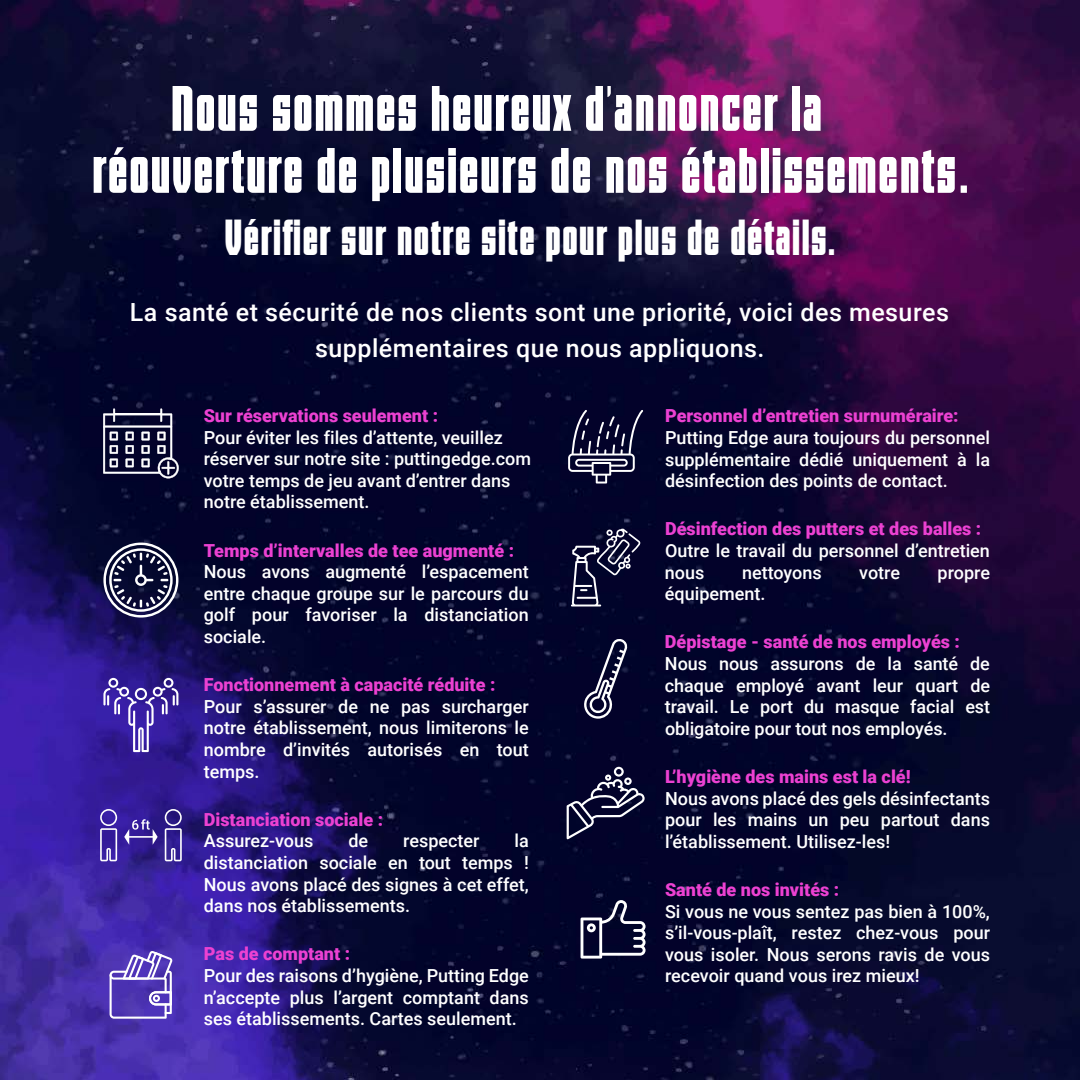
<style>
.page{position:relative;width:1080px;height:1080px;background:#fff}
.page>*{position:absolute;margin:0;border:0;box-sizing:border-box;transform-origin:0 0}
.t1{font:62px/62px "LHF Tallington Modern";letter-spacing:.035em;color:#fff}
.t2{font:49px "LHF Tallington Modern";letter-spacing:.035em;color:#fff}
.t3{font:500 25px/36px "Roboto";letter-spacing:.02em;color:#fff;text-align:center}
.t4{font:500 18px/21.6px "Roboto";color:#fff;text-align:justify}
.t5{font:900 18px "Roboto";color:#ec41d2}
</style>
<div class="page">
<img style="left:0;top:0;width:1080px;height:1080px">
<svg style="left:110px;top:951px;width:63px;height:68px;background:#7764c5"></svg>
<svg style="left:567px;top:767px;width:78px;height:72px;background:#2b2b4c"></svg>
<svg style="left:571px;top:528px;width:69px;height:79px;background:#2d2d4e"></svg>
<svg style="left:103px;top:543px;width:75px;height:75px"></svg>
<svg style="left:581px;top:900px;width:65px;height:59px"></svg>
<svg style="left:165px;top:809px;width:17px;height:52px"></svg>
<svg style="left:100px;top:809px;width:17px;height:52px"></svg>
<svg style="left:124px;top:819px;width:34px;height:26px"></svg>
<svg style="left:568px;top:410px;width:75px;height:74px;background:#303051"></svg>
<svg style="left:103px;top:678px;width:75px;height:74px;background:#5643ab"></svg>
<svg style="left:582px;top:639px;width:45px;height:80px;background:#323353"></svg>
<svg style="left:103px;top:408px;width:76px;height:70px;background:#464663"></svg>
<h1 class="t1" style="left:94px;top:78px;width:877px;text-indent:79px">Nous sommes heureux d’annoncer la réouverture de plusieurs de nos établissements.</h1>
<h2 class="t2" style="left:226px;top:213px;width:611px">Vérifier sur notre site pour plus de détails.</h2>
<h3 class="t3" style="left:130px;top:293px;width:820px">La santé et sécurité de nos clients sont une priorité, voici des mesures supplémentaires que nous appliquons.</h3>
<p class="t5" style="left:204px;top:403px;width:236px">Sur réservations seulement :</p>
<p class="t4" style="left:204px;top:426px;width:329px;text-align:left">Pour éviter les files d’attente, veuillez réserver sur notre site : puttingedge.com votre temps de jeu avant d’entrer dans notre établissement.</p>
<p class="t5" style="left:204px;top:538px;width:312px">Temps d’intervalles de tee augmenté :</p>
<p class="t4" style="left:204px;top:560px;width:327px">Nous avons augmenté l’espacement entre chaque groupe sur le parcours du golf pour favoriser la distanciation sociale.</p>
<p class="t5" style="left:204px;top:672px;width:293px">Fonctionnement à capacité réduite :</p>
<p class="t4" style="left:204px;top:695px;width:327px">Pour s’assurer de ne pas surcharger notre établissement, nous limiterons le nombre d’invités autorisés en tout temps.</p>
<p class="t5" style="left:204px;top:807px;width:181px">Distanciation sociale :</p>
<p class="t4" style="left:204px;top:829px;width:111px">Assurez-vous</p>
<p class="t4" style="left:348px;top:829px;width:21px">de</p>
<p class="t4" style="left:403px;top:829px;width:78px">respecter</p>
<p class="t4" style="left:204px;top:829px;width:327px;text-indent:311px">la distanciation sociale en tout temps !<br>Nous avons placé des signes à cet effet, dans nos établissements.</p>
<p class="t5" style="left:204px;top:941px;width:148px">Pas de comptant :</p>
<p class="t4" style="left:204px;top:964px;width:327px">Pour des raisons d’hygiène, Putting Edge n’accepte plus l’argent comptant dans ses établissements. Cartes seulement.</p>
<p class="t5" style="left:665px;top:403px;width:295px">Personnel d’entretien surnuméraire:</p>
<p class="t4" style="left:665px;top:426px;width:327px">Putting Edge aura toujours du personnel supplémentaire dédié uniquement à la désinfection des points de contact.</p>
<p class="t5" style="left:665px;top:516px;width:318px">Désinfection des putters et des balles :</p>
<p class="t4" style="left:665px;top:539px;width:327px">Outre le travail du personnel d’entretien nous</p>
<p class="t4" style="left:742px;top:561px;width:81px">nettoyons</p>
<p class="t4" style="left:859px;top:561px;width:42px">votre</p>
<p class="t4" style="left:938px;top:561px;width:54px">propre</p>
<p class="t4" style="left:665px;top:582px;width:102px">équipement.</p>
<p class="t5" style="left:665px;top:629px;width:296px">Dépistage - santé de nos employés :</p>
<p class="t4" style="left:665px;top:652px;width:327px">Nous nous assurons de la santé de chaque employé avant leur quart de travail. Le port du masque facial est obligatoire pour tout nos employés.</p>
<p class="t5" style="left:665px;top:764px;width:247px">L’hygiène des mains est la clé!</p>
<p class="t4" style="left:665px;top:787px;width:327px">Nous avons placé des gels désinfectants pour les mains un peu partout dans l’établissement. Utilisez-les!</p>
<p class="t5" style="left:665px;top:877px;width:176px">Santé de nos invités :</p>
<p class="t4" style="left:665px;top:900px;width:327px">Si vous ne vous sentez pas bien à 100%, s’il-vous-plaît, restez chez-vous pour vous isoler. Nous serons ravis de vous recevoir quand vous irez mieux!</p>
</div>
